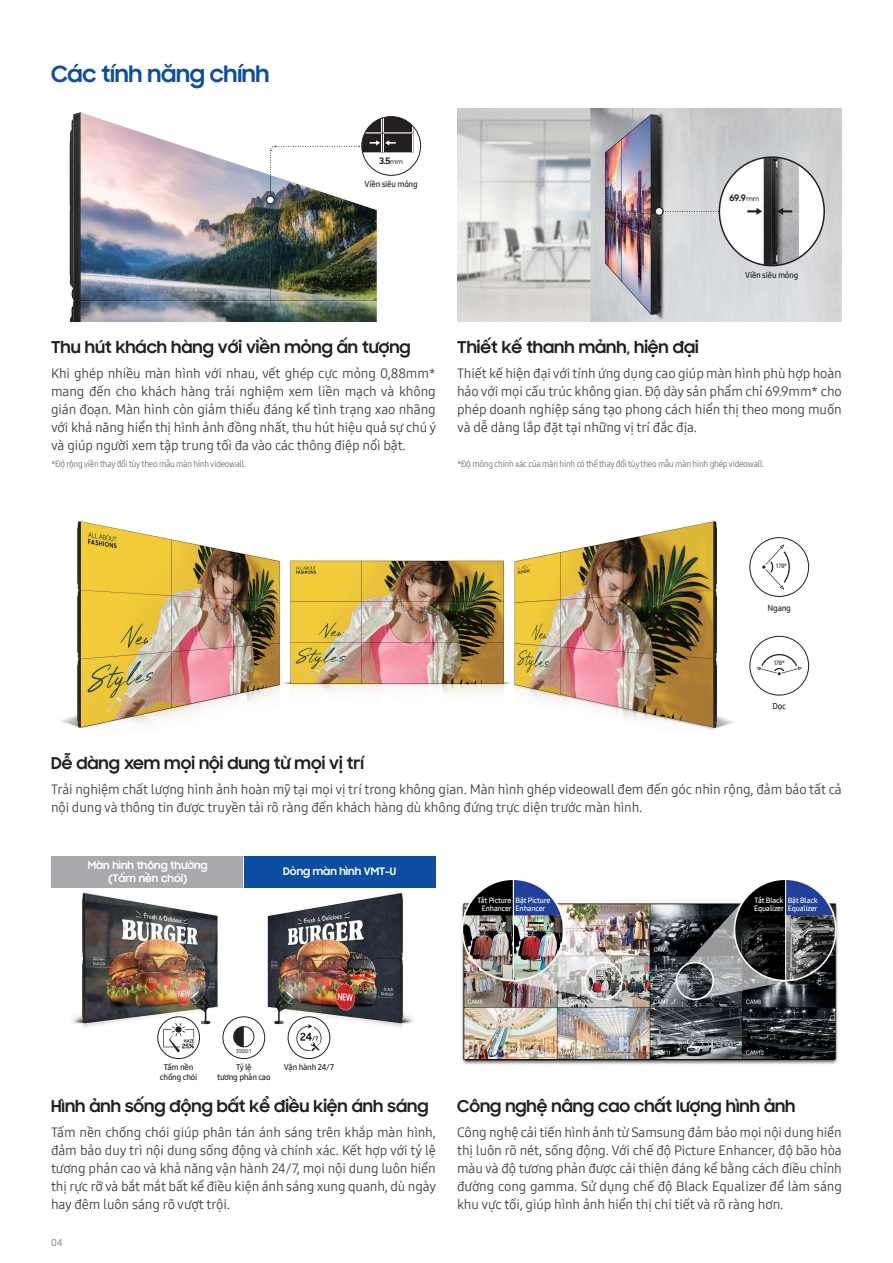
<style>
.page{position:relative;width:893px;height:1263px;background:#fff}
.page>*{position:absolute;margin:0;border:0;box-sizing:border-box;transform-origin:0 0}
.Samsung_One-800_13pt{font:700 22.5px "i Ciel Samsung Sharp Sans";letter-spacing:-.01em;color:#0d4da1}
.Samsung_One-400_10pt{font:700 16.5px "i Ciel Samsung Sharp Sans";color:#231f20}
.Samsung_One-400_10pt-2{font:13.5px/18px "Samsung One 400";letter-spacing:-.01em;color:#3e3e3f;text-align:justify}
.t1{font:700 10.5px "i Ciel Samsung Sharp Sans";color:#fff}
.t2{font:500 9.75px "i Ciel Samsung Sharp Sans";color:#939598}
.Samsung_One-400_10pt-3{font:9px "Samsung One 400 C";letter-spacing:-.025em;color:#6c6d70}
.t3{font:700 9px "i Ciel Samsung Sharp Sans";color:#231f20}
.t4{font:8.25px "Samsung One 600";letter-spacing:-.025em;color:#231f20}
.t5{font:7.5px/8.2px "Samsung One 600";letter-spacing:-.025em;color:#fff}
.t6{font:6px "Samsung One 600";letter-spacing:-.025em;color:#231f20}
.t7{font:5.25px "Samsung One 600";color:#231f20}
.s1{font-weight:500;font-size:6px}
</style>
<div class="page">
<img style="left:71px;top:892px;width:343px;height:150px">
<svg style="left:158px;top:1017px;width:42px;height:41px"></svg>
<div style="left:157px;top:1016px;width:43px;height:43px;border:1px solid #231f20;border-radius:50%"></div>
<svg style="left:163px;top:1023px;width:31px;height:29px"></svg>
<div style="left:223px;top:1017px;width:42px;height:41px;background:#fff;border-radius:50%"></div>
<div style="left:223px;top:1016px;width:42px;height:43px;border:1px solid #231f20;border-radius:50%"></div>
<svg style="left:233px;top:1026px;width:21px;height:21px"></svg>
<div style="left:288px;top:1017px;width:42px;height:41px;background:#fff;border-radius:50%"></div>
<div style="left:288px;top:1016px;width:42px;height:43px;border:1px solid #231f20;border-radius:50%"></div>
<svg style="left:296px;top:1024px;width:26px;height:27px"></svg>
<div style="left:51px;top:856px;width:192px;height:32px;background:#a8a9ad"></div>
<div style="left:243px;top:856px;width:193px;height:32px;background:#0d4da1"></div>
<hr style="left:243px;top:856px;width:1px;height:32px;background:#fff">
<img style="left:461px;top:903px;width:377px;height:162px">
<svg style="left:684px;top:903px;width:107px;height:97px;background:#62666a"></svg>
<div style="left:676px;top:962px;width:38px;height:38px;border:2px solid #fff;border-radius:50%"></div>
<img style="left:734px;top:903px;width:102px;height:77px">
<img style="left:737px;top:881px;width:96px;height:34px">
<div style="left:734px;top:878px;width:103px;height:103px;border:2px solid #fff;border-radius:50%"></div>
<hr style="left:785px;top:879px;width:1px;height:102px;background:#fff">
<img style="left:507px;top:903px;width:108px;height:97px">
<div style="left:584px;top:962px;width:39px;height:38px;border:2px solid #fff;border-radius:50%"></div>
<img style="left:462px;top:903px;width:101px;height:77px">
<img style="left:464px;top:881px;width:97px;height:34px">
<div style="left:462px;top:878px;width:102px;height:103px;border:2px solid #fff;border-radius:50%"></div>
<hr style="left:513px;top:879px;width:1px;height:102px;background:#fff">
<img style="left:69px;top:112px;width:353px;height:209px">
<div style="left:266px;top:196px;width:8px;height:8px;background:#fff;border-radius:50%"></div>
<div style="left:266px;top:195px;width:9px;height:9px;border:1px solid #231f20;border-radius:50%"></div>
<svg style="left:270px;top:117px;width:151px;height:79px"></svg>
<div style="left:361px;top:116px;width:60px;height:60px;border:1px solid #231f20;border-radius:50%"></div>
<img style="left:457px;top:108px;width:385px;height:213px">
<div style="left:655px;top:207px;width:8px;height:8px;background:#fff;border-radius:50%"></div>
<div style="left:655px;top:207px;width:8px;height:9px;border:1px solid #231f20;border-radius:50%"></div>
<svg style="left:662px;top:156px;width:164px;height:111px"></svg>
<img style="left:61px;top:521px;width:673px;height:208px">
<div style="left:749px;top:636px;width:60px;height:59px;border:1px solid #231f20;border-radius:50%"></div>
<svg style="left:756px;top:654px;width:46px;height:21px"></svg>
<div style="left:749px;top:537px;width:60px;height:60px;border:1px solid #231f20;border-radius:50%"></div>
<svg style="left:762px;top:544px;width:28px;height:46px"></svg>
<p class="Samsung_One-800_13pt" style="left:51px;top:57px;width:220px">Các tính năng chính</p>
<p class="t3" style="left:379px;top:154px;width:25px">3.5<span class="s1">mm</span></p>
<p class="t4" style="left:365px;top:179px;width:55px">Viền siêu mỏng</p>
<p class="t3" style="left:729px;top:191px;width:32px">69.9 <span class="s1">mm</span></p>
<p class="t4" style="left:745px;top:269px;width:55px">Viền siêu mỏng</p>
<p class="Samsung_One-400_10pt" style="left:51px;top:335px;width:361px">Thu hút khách hàng với viền mỏng ấn tượng</p>
<p class="Samsung_One-400_10pt" style="left:457px;top:335px;width:243px">Thiết kế thanh mảnh, hiện đại</p>
<p class="Samsung_One-400_10pt-2" style="left:51px;top:364px;width:387px">Khi ghép nhiều màn hình với nhau, vết ghép cực mỏng 0,88mm* mang đến cho khách hàng trải nghiệm xem liền mạch và không gián đoạn. Màn hình còn giảm thiểu đáng kể tình trạng xao nhãng với khả năng hiển thị hình ảnh đồng nhất, thu hút hiệu quả sự chú ý và giúp người xem tập trung tối đa vào các thông điệp nổi bật.</p>
<p class="Samsung_One-400_10pt-2" style="left:457px;top:364px;width:386px">Thiết kế hiện đại với tính ứng dụng cao giúp màn hình phù hợp hoàn hảo với mọi cấu trúc không gian. Độ dày sản phẩm chỉ 69.9mm* cho phép doanh nghiệp sáng tạo phong cách hiển thị theo mong muốn và dễ dàng lắp đặt tại những vị trí đắc địa.</p>
<p class="Samsung_One-400_10pt-3" style="left:51px;top:458px;width:196px">*Độ rộng viền thay đổi tùy theo mẫu màn hình videowall.</p>
<p class="Samsung_One-400_10pt-3" style="left:457px;top:458px;width:309px">*Độ mỏng chính xác của màn hình có thể thay đổi tùy theo mẫu màn hình ghép videowall.</p>
<p class="Samsung_One-400_10pt" style="left:51px;top:750px;width:314px">Dễ dàng xem mọi nội dung từ mọi vị trí</p>
<p class="t6" style="left:776px;top:562px;width:13px">178°</p>
<p class="t4" style="left:768px;top:602px;width:25px">Ngang</p>
<p class="t6" style="left:774px;top:658px;width:13px">178°</p>
<p class="t4" style="left:772px;top:701px;width:15px">Dọc</p>
<p class="Samsung_One-400_10pt-2" style="left:51px;top:780px;width:792px">Trải nghiệm chất lượng hình ảnh hoàn mỹ tại mọi vị trí trong không gian. Màn hình ghép videowall đem đến góc nhìn rộng, đảm bảo tất cả nội dung và thông tin được truyền tải rõ ràng đến khách hàng dù không đứng trực diện trước màn hình.</p>
<p class="t1" style="left:88px;top:857px;width:121px">Màn hình thông thường</p>
<p class="t1" style="left:108px;top:870px;width:80px">(Tấm nền chói)</p>
<p class="t1" style="left:283px;top:863px;width:115px">Dong màn hình VMT-U</p>
<p class="t1" style="left:291px;top:862px;width:6px">`</p>
<p class="t5" style="left:478px;top:896px;width:36px;text-align:center">Tắt Picture<br>Enhancer</p>
<p class="t5" style="left:516px;top:896px;width:36px">Bật Picture<br>Enhancer</p>
<p class="t5" style="left:754px;top:896px;width:31px">Tắt Black<br>Equalizer</p>
<p class="t5" style="left:788px;top:896px;width:32px">Bật Black<br>Equalizer</p>
<p class="t4" style="left:164px;top:1062px;width:31px">Tấm nền</p>
<p class="t4" style="left:160px;top:1072px;width:39px">chống chói</p>
<p class="t7" style="left:236px;top:1047px;width:17px">3500:1</p>
<p class="t4" style="left:236px;top:1062px;width:17px">Tỷ lệ</p>
<p class="t4" style="left:217px;top:1072px;width:55px">tương phản cao</p>
<p class="t4" style="left:284px;top:1062px;width:52px">Vận hành 24/7</p>
<p class="Samsung_One-400_10pt" style="left:51px;top:1094px;width:379px">Hình ảnh sống động bất kể điều kiện ánh sáng</p>
<p class="Samsung_One-400_10pt-2" style="left:51px;top:1123px;width:387px">Tấm nền chống chói giúp phân tán ánh sáng trên khắp màn hình, đảm bảo duy trì nội dung sống động và chính xác. Kết hợp với tỷ lệ tương phản cao và khả năng vận hành 24/7, mọi nội dung luôn hiển thị rực rỡ và bắt mắt bất kể điều kiện ánh sáng xung quanh, dù ngày hay đêm luôn sáng rõ vượt trội.</p>
<p class="t2" style="left:51px;top:1235px;width:13px">04</p>
<p class="Samsung_One-400_10pt" style="left:457px;top:1094px;width:340px">Công nghệ nâng cao chất lượng hình ảnh</p>
<p class="Samsung_One-400_10pt-2" style="left:457px;top:1123px;width:386px">Công nghệ cải tiến hình ảnh từ Samsung đảm bảo mọi nội dung hiển thị luôn rõ nét, sống động. Với chế độ Picture Enhancer, độ bão hòa màu và độ tương phản được cải thiện đáng kể bằng cách điều chỉnh đường cong gamma. Sử dụng chế độ Black Equalizer để làm sáng khu vực tối, giúp hình ảnh hiển thị chi tiết và rõ ràng hơn.</p>
</div>
